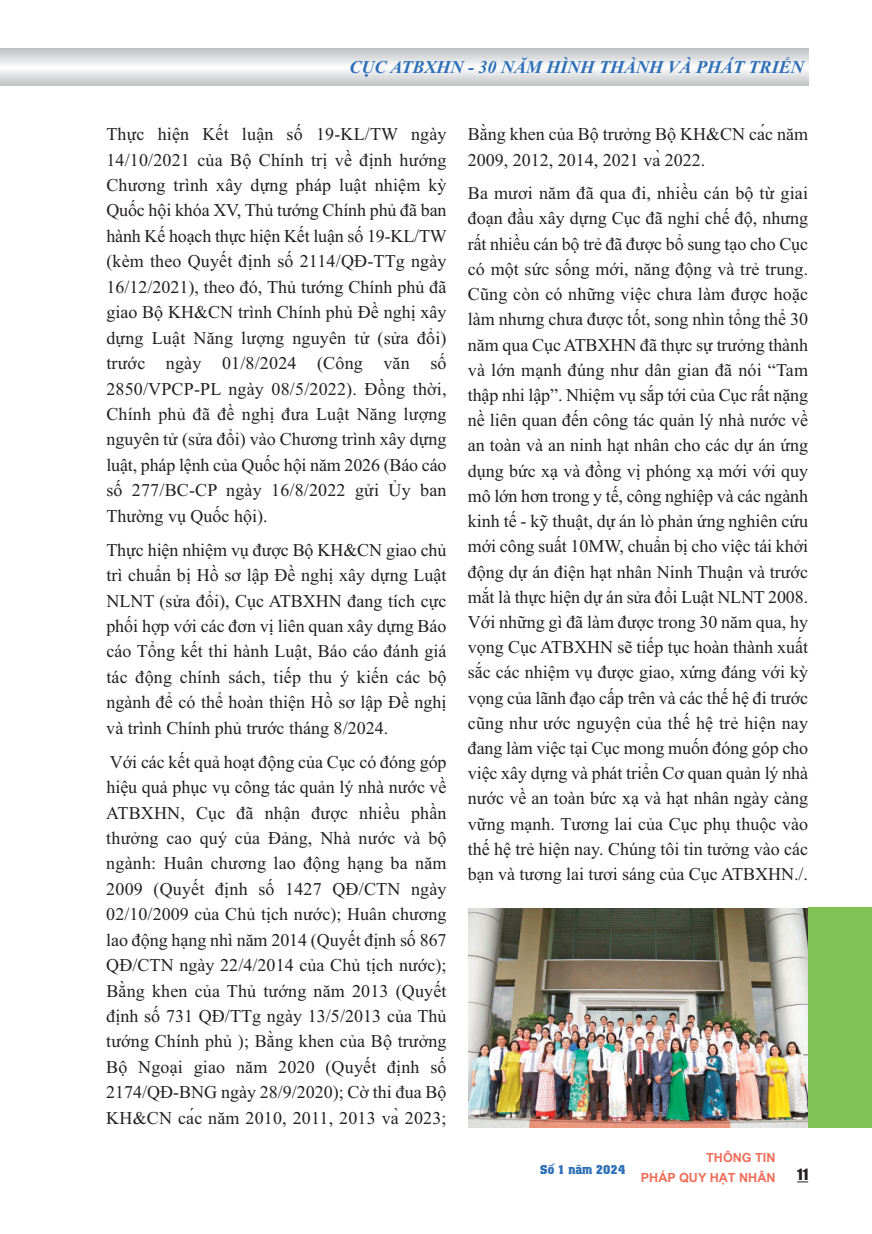
<style>
.page{position:relative;width:872px;height:1234px;background:#fff}
.page>*{position:absolute;margin:0;border:0;box-sizing:border-box;transform-origin:0 0}
.t1{font:18px/25.3px "Times New Roman";color:#231f20;text-align:justify}
.t2{font:italic 700 18px "Times New Roman";color:#2e70b8}
.t3{font:14.4px "UTM Impact";color:#231f20}
.t4{font:700 12.6px/19.5px "Arial";color:#f06d58;text-align:right}
.t5{font:12.6px "UTM Colossalis";color:#2e70b8}
</style>
<div class="page">
<svg style="left:0;top:49px;width:808px;height:36px"></svg>
<img style="left:468px;top:908px;width:340px;height:218px">
<div style="left:808px;top:907px;width:64px;height:220px;background:#80c457"></div>
<p class="t2" style="left:349px;top:56px;width:455px">CỤC ATBXHN - 30 NĂM HÌNH THÀNH VÀ PHÁT TRIỂN</p>
<p class="t1" style="left:106px;top:121px;width:342px">Thực hiện Kết luận số 19-KL/TW ngày 14/10/2021 của Bộ Chính trị về định hướng Chương trình xây dựng pháp luật nhiệm kỳ Quốc hội khóa XV, Thủ tướng Chính phủ đã ban hành Kế hoạch thực hiện Kết luận số 19-KL/TW (kèm theo Quyết định số 2114/QĐ-TTg ngày 16/12/2021), theo đó, Thủ tướng Chính phủ đã giao Bộ KH&amp;CN trình Chính phủ Đề nghị xây dựng Luật Năng lượng nguyên tử (sửa đổi) trước ngày 01/8/2024 (Công văn số 2850/VPCP-PL ngày 08/5/2022). Đồng thời, Chính phủ đã đề nghị đưa Luật Năng lượng nguyên tử (sửa đổi) vào Chương trình xây dựng luật, pháp lệnh của Quốc hội năm 2026 (Báo cáo số 277/BC-CP ngày 16/8/2022 gửi Ủy ban Thường vụ Quốc hội).</p>
<p class="t1" style="left:106px;top:536px;width:342px">Thực hiện nhiệm vụ được Bộ KH&amp;CN giao chủ trì chuẩn bị Hồ sơ lập Đề nghị xây dựng Luật NLNT (sửa đổi), Cục ATBXHN đang tích cực phối hợp với các đơn vị liên quan xây dựng Báo cáo Tổng kết thi hành Luật, Báo cáo đánh giá tác động chính sách, tiếp thu ý kiến các bộ ngành để có thể hoàn thiện Hồ sơ lập Đề nghị và trình Chính phủ trước tháng 8/2024.</p>
<p class="t1" style="left:106px;top:748px;width:342px">Với các kết quả hoạt động của Cục có đóng góp hiệu quả phục vụ công tác quản lý nhà nước về ATBXHN, Cục đã nhận được nhiều phần thưởng cao quý của Đảng, Nhà nước và bộ ngành: Huân chương lao động hạng ba năm 2009 (Quyết định số 1427 QĐ/CTN ngày 02/10/2009 của Chủ tịch nước); Huân chương lao động hạng nhì năm 2014 (Quyết định số 867<br>QĐ/CTN ngày 22/4/2014 của Chủ tịch nước); Bằng khen của Thủ tướng năm 2013 (Quyết định số 731 QĐ/TTg ngày 13/5/2013 của Thủ tướng Chính phủ ); Bằng khen của Bộ trưởng Bộ Ngoại giao năm 2020 (Quyết định số 2174/QĐ-BNG ngày 28/9/2020); Cờ thi đua Bộ KH&amp;CN các năm 2010, 2011, 2013 và2023;</p>
<p class="t1" style="left:468px;top:121px;width:342px">Bằng khen của Bộ trưởng Bộ KH&amp;CN các năm<br>2009, 2012, 2014, 2021 và2022.</p>
<p class="t1" style="left:468px;top:180px;width:342px">Ba mươi năm đã qua đi, nhiều cán bộ từ giai đoạn đầu xây dựng Cục đã nghỉ chế độ, nhưng rất nhiều cán bộ trẻ đã được bổ sung tạo cho Cục có một sức sống mới, năng động và trẻ trung.<br>Cũng còn có những việc chưa làm được hoặc làm nhưng chưa được tốt, song nhìn tổng thể 30 năm qua Cục ATBXHN đã thực sự trưởng thành và lớn mạnh đúng như dân gian đã nói “Tam thập nhi lập”. Nhiệm vụ sắp tới của Cục rất nặng nề liên quan đến công tác quản lý nhà nước về an toàn và an ninh hạt nhân cho các dự án ứng dụng bức xạ và đồng vị phóng xạ mới với quy mô lớn hơn trong y tế, công nghiệp và các ngành kinh tế - kỹ thuật, dự án lò phản ứng nghiên cứu mới công suất 10MW, chuẩn bị cho việc tái khởi động dự án điện hạt nhân Ninh Thuận và trước mắt là thực hiện dự án sửa đổi Luật NLNT 2008.<br>Với những gì đã làm được trong 30 năm qua, hy vọng Cục ATBXHN sẽ tiếp tục hoàn thành xuất sắc các nhiệm vụ được giao, xứng đáng với kỳ vọng của lãnh đạo cấp trên và các thế hệ đi trước cũng như ước nguyện của thế hệ trẻ hiện nay đang làm việc tại Cục mong muốn đóng góp cho việc xây dựng và phát triển Cơ quan quản lý nhà nước về an toàn bức xạ và hạt nhân ngày càng vững mạnh. Tương lai của Cục phụ thuộc vào thế hệ trẻ hiện nay. Chúng tôi tin tưởng vào các bạn và tương lai tươi sáng của Cục ATBXHN./.</p>
<p class="t5" style="left:540px;top:1161px;width:86px">Số 1 năm 2024</p>
<p class="t4" style="left:641px;top:1147px;width:136px">THÔNG TIN<br>PHÁP QUY HẠT NHÂN</p>
<p class="t3" style="left:797px;top:1166px;width:12px">11</p>
</div>
